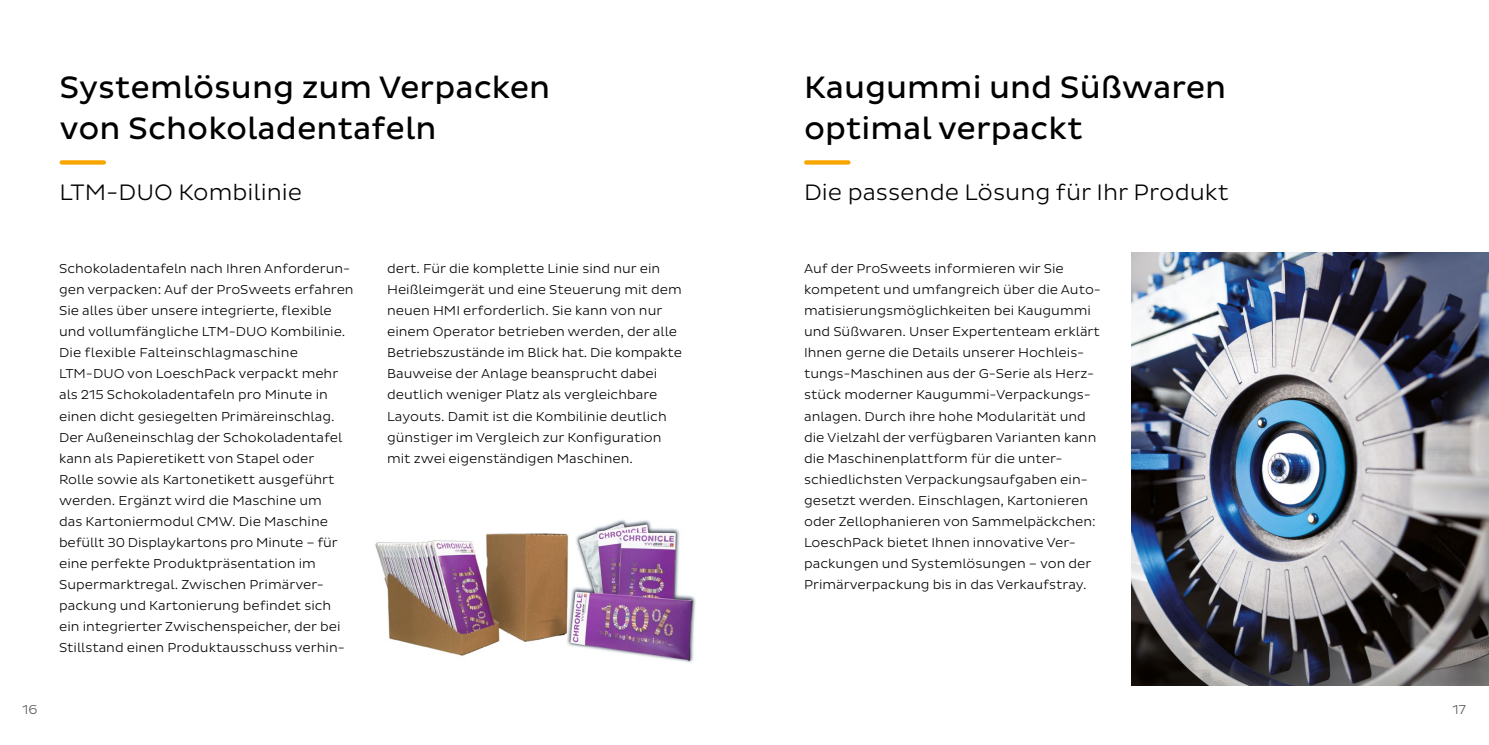
<style>
.page{position:relative;width:1489px;height:745px;background:#fff}
.page>*{position:absolute;margin:0;border:0;box-sizing:border-box;transform-origin:0 0}
.t1{font:31.5px/40.2px "Pluto Sans";color:#000}
.t2{font:300 22.75px "Pluto Sans";color:#000}
.t3{font:300 13.12px/21px "Pluto Sans";color:#000}
.t4{font:300 13.12px "Pluto Sans";color:#575756}
</style>
<div class="page">
<svg style="left:62px;top:160px;width:42px;height:4px"></svg>
<svg style="left:806px;top:160px;width:42px;height:4px"></svg>
<img style="left:1131px;top:252px;width:357px;height:433px">
<img style="left:375px;top:520px;width:321px;height:143px">
<h1 class="t1" style="left:60px;top:67px;width:492px">Systemlösung zum Verpacken von Schokoladentafeln</h1>
<h1 class="t1" style="left:804px;top:67px;width:424px">Kaugummi und Süßwaren optimal verpackt</h1>
<h2 class="t2" style="left:60px;top:179px;width:244px">LTM-DUO Kombilinie</h2>
<h2 class="t2" style="left:804px;top:179px;width:426px">Die passende Lösung für Ihr Produkt</h2>
<p class="t3" style="left:59px;top:258px;width:296px">Schokoladentafeln nach Ihren Anforderun&shy;gen verpacken: Auf der ProSweets erfahren Sie alles über unsere integrierte, flexible und vollumfängliche LTM- DUO Kombilinie.<br>Die flexible Falteinschlagmaschine<br>LTM- DUO von LoeschPack verpackt mehr als 215 Schokoladentafeln pro Minute in einen dicht gesiegelten Primäreinschlag.<br>Der Außeneinschlag der Schokoladentafel kann als Papieretikett von Stapel oder<br>Rolle sowie als Kartonetikett ausgeführt werden. Ergänzt wird die Maschine um<br>das Kartoniermodul CMW. Die Maschine befüllt 30 Displaykartons pro Minute – für eine perfekte Produktpräsentation im Supermarktregal. Zwischen Primärver&shy;packung und Kartonierung befindet sich ein integrierter Zwischenspeicher, der bei Stillstand einen Produktausschuss verhin-</p>
<p class="t3" style="left:804px;top:258px;width:298px">Auf der ProSweets informieren wir Sie kompetent und umfangreich über die Auto&shy;matisierungsmöglichkeiten bei Kaugummi und Süßwaren. Unser Expertenteam erklärt Ihnen gerne die Details unserer Hochleis&shy;tungs- Maschinen aus der G-Serie als Herz&shy;stück moderner Kaugummi-Verpackungs&shy;anlagen. Durch ihre hohe Modularität und die Vielzahl der verfügbaren Varianten kann die Maschinenplattform für die unter&shy;schiedlichsten Verpackungsaufgaben ein&shy;gesetzt werden. Einschlagen, Kartonieren oder Zellophanieren von Sammelpäckchen:<br>LoeschPack bietet Ihnen innovative Ver&shy;packungen und Systemlösungen – von der Primärverpackung bis in das Verkaufstray.</p>
<p class="t3" style="left:387px;top:258px;width:296px">dert. Für die komplette Linie sind nur ein Heißleimgerät und eine Steuerung mit dem neuen HMI erforderlich. Sie kann von nur einem Operator betrieben werden, der alle Betriebszustände im Blick hat. Die kompakte Bauweise der Anlage beansprucht dabei deutlich weniger Platz als vergleichbare Layouts. Damit ist die Kombilinie deutlich günstiger im Vergleich zur Konfiguration mit zwei eigenständigen Maschinen.</p>
<p class="t4" style="left:22px;top:701px;width:17px">16</p>
<p class="t4" style="left:1452px;top:701px;width:15px">17</p>
</div>
